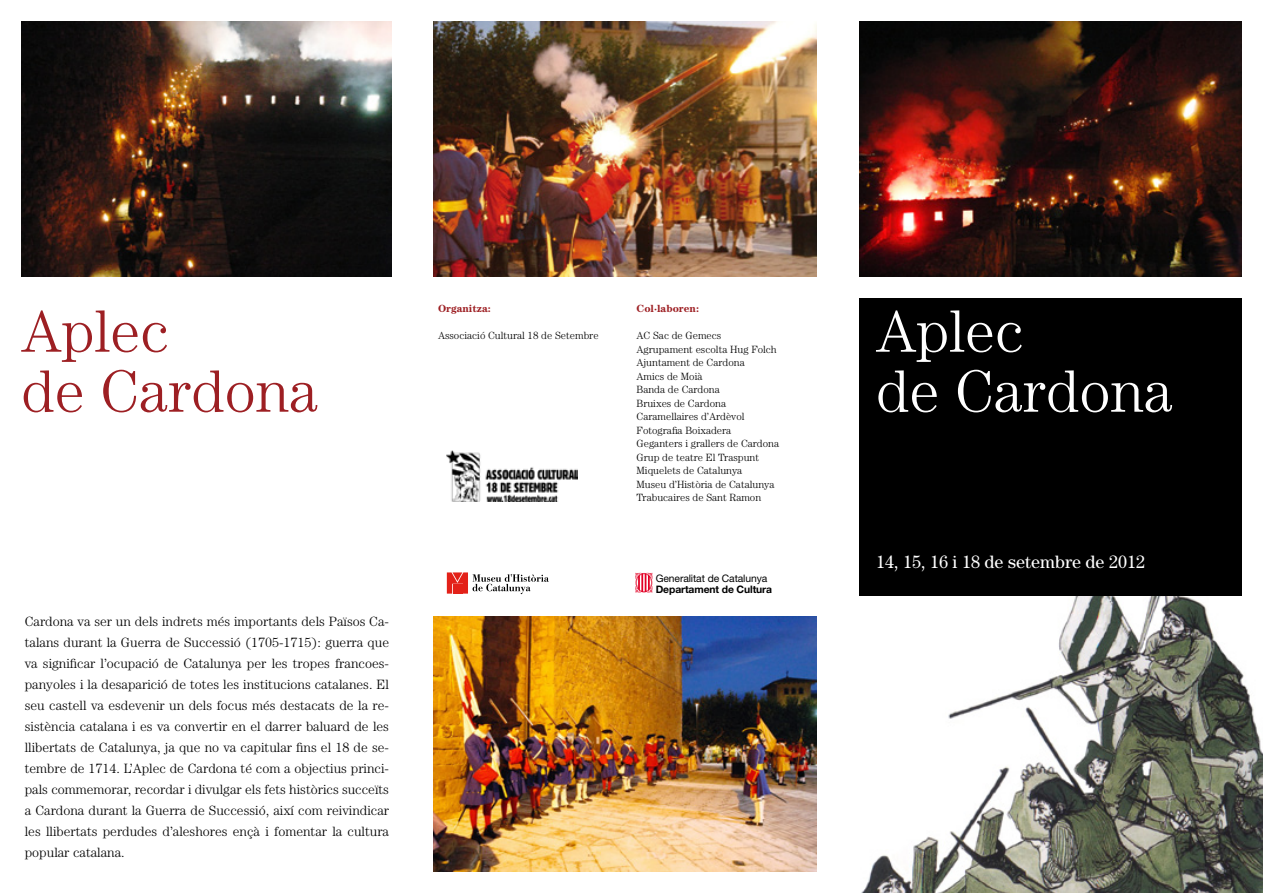
<style>
.page{position:relative;width:1263px;height:893px;background:#fff}
.page>*{position:absolute;margin:0;border:0;box-sizing:border-box;transform-origin:0 0}
.t1{font:300 60px/60px "Century Std";color:#fff}
.t2{font:300 60px/60px "Century Std";color:#9d1f23}
.t3{font:18px "Century Std";color:#fff}
.t4{font:300 13.5px/21px "Century Std";color:#000;text-align:justify}
.t5{font:300 10.5px/13.5px "Century Std";color:#000}
.t6{font:700 10.5px "Century Std";color:#9d1f23}
.t7{font:10.35px "Helvetica Neue LT Std";letter-spacing:-.01em;color:#000}
.t8{font:700 10.35px "Helvetica Neue LT Std";letter-spacing:-.01em;color:#000}
</style>
<div class="page">
<img style="left:859px;top:595px;width:404px;height:298px">
<div style="left:859px;top:298px;width:383px;height:297px;background:#000"></div>
<img style="left:859px;top:21px;width:383px;height:255px">
<img style="left:434px;top:617px;width:382px;height:255px">
<img style="left:434px;top:21px;width:382px;height:255px">
<img style="left:21px;top:21px;width:370px;height:255px">
<svg style="left:446px;top:572px;width:1px;height:22px"></svg>
<svg style="left:447px;top:572px;width:102px;height:22px"></svg>
<div style="left:453px;top:585px;width:9px;height:9px;background:#e32119"></div>
<svg style="left:635px;top:573px;width:17px;height:20px"></svg>
<img style="left:446px;top:451px;width:132px;height:51px">
<h1 class="t2" style="left:21px;top:300px;width:298px">Aplec<br>de Cardona</h1>
<p class="t4" style="left:25px;top:611px;width:366px">Cardona va ser un dels indrets més importants dels Països Ca&shy;talans durant la Guerra de Successió (1705-1715): guerra que va significar l’ocupació de Catalunya per les tropes francoes&shy;panyoles i la desaparició de totes les institucions catalanes. El seu castell va esdevenir un dels focus més destacats de la re&shy;sistència catalana i es va convertir en el darrer baluard de les llibertats de Catalunya, ja que no va capitular fins el 18 de se&shy;tembre de 1714. L’Aplec de Cardona té com a objectius princi&shy;pals commemorar, recordar i divulgar els fets històrics succeïts a Cardona durant la Guerra de Successió, així com reivindicar les llibertats perdudes d’aleshores ençà i fomentar la cultura popular catalana.</p>
<p class="t6" style="left:438px;top:302px;width:54px">Organitza:</p>
<p class="t5" style="left:438px;top:329px;width:162px">Associació Cultural 18 de Setembre</p>
<p class="t6" style="left:637px;top:302px;width:64px">Col·laboren:</p>
<p class="t5" style="left:637px;top:329px;width:144px">AC Sac de Gemecs<br>Agrupament escolta Hug Folch<br>Ajuntament de Cardona<br>Amics de Moià<br>Banda de Cardona<br>Bruixes de Cardona<br>Caramellaires d’Ardèvol<br>Fotografia Boixadera<br>Geganters i grallers de Cardona<br>Grup de teatre El Traspunt<br>Miquelets de Catalunya<br>Museu d’Història de Catalunya<br>Trabucaires de Sant Ramon</p>
<p class="t7" style="left:656px;top:572px;width:113px">Generalitat de Catalunya</p>
<p class="t8" style="left:656px;top:582px;width:118px">Departament de Cultura</p>
<h1 class="t1" style="left:876px;top:300px;width:298px">Aplec<br>de Cardona</h1>
<h2 class="t3" style="left:876px;top:551px;width:271px">14, 15, 16 i 18 de setembre de 2012</h2>
</div>
